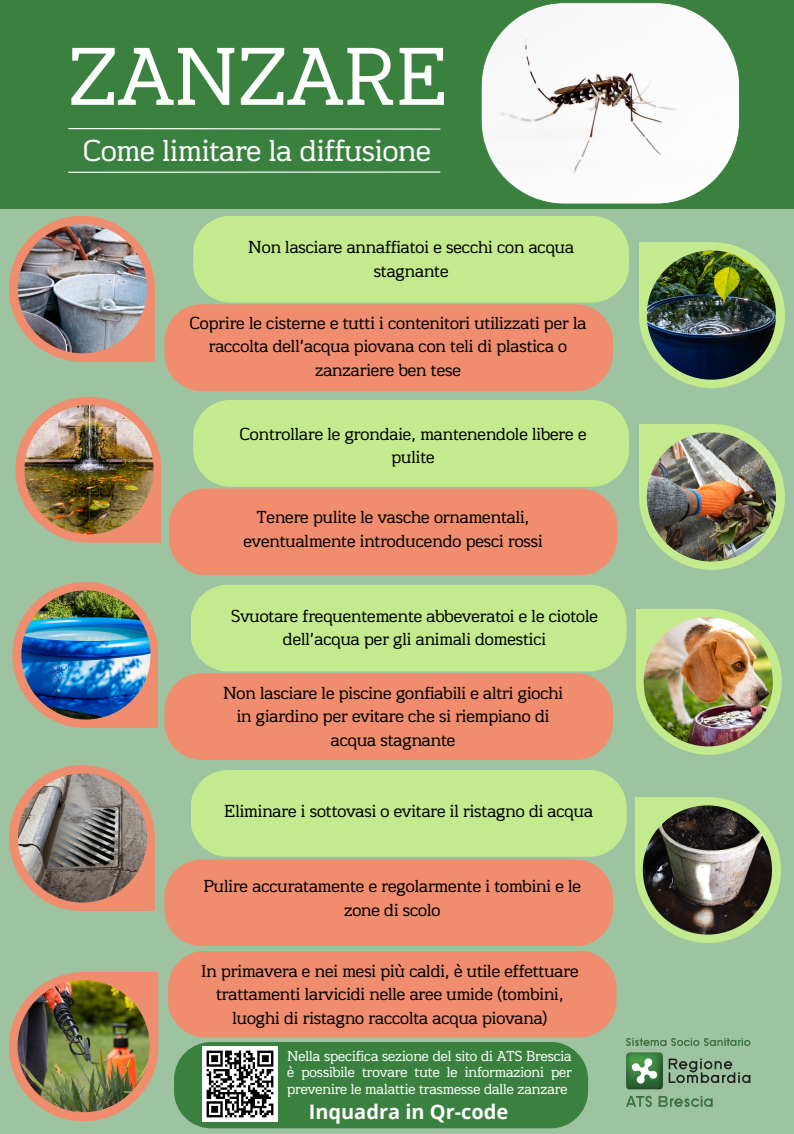
<style>
.page{position:relative;width:794px;height:1134px;background:#9ec3a0}
.page>*{position:absolute;margin:0;border:0;box-sizing:border-box;transform-origin:0 0}
.t1{font:79.08px "RTL Jannah Regular";color:#fefefe}
.t2{font:29.28px "RTL Jannah Regular";color:#fefefe}
.t3{font:700 20px "Open Sans";color:#fefefe}
.t4{font:16.8px/23.4px "RTL Jannah Regular";color:#000;text-align:center}
.t5{font:14px/16.8px "RTL Jannah Regular";color:#fefefe;text-align:justify}
</style>
<div class="page">
<img style="left:626px;top:1038px;width:125px;height:69px">
<div style="left:0;top:0;width:794px;height:209px;background:#3a813f"></div>
<svg style="left:68px;top:171px;width:373px;height:2px"></svg>
<svg style="left:68px;top:128px;width:373px;height:2px"></svg>
<svg style="left:639px;top:242px;width:146px;height:146px"></svg>
<img style="left:647px;top:250px;width:129px;height:130px">
<svg style="left:481px;top:3px;width:259px;height:201px;background:#dce4db"></svg>
<svg style="left:9px;top:216px;width:146px;height:146px"></svg>
<img style="left:18px;top:224px;width:129px;height:129px;border-radius:50%">
<svg style="left:639px;top:424px;width:146px;height:146px"></svg>
<img style="left:647px;top:432px;width:129px;height:130px">
<svg style="left:15px;top:397px;width:146px;height:146px"></svg>
<img style="left:24px;top:405px;width:130px;height:129px;border-radius:50%">
<svg style="left:636px;top:609px;width:146px;height:146px"></svg>
<img style="left:643px;top:617px;width:130px;height:129px">
<svg style="left:12px;top:582px;width:146px;height:146px"></svg>
<img style="left:21px;top:590px;width:130px;height:130px;border-radius:50%">
<svg style="left:9px;top:765px;width:146px;height:146px"></svg>
<img style="left:18px;top:773px;width:129px;height:130px;border-radius:50%">
<svg style="left:635px;top:797px;width:146px;height:146px"></svg>
<img style="left:643px;top:805px;width:129px;height:130px">
<div style="left:164px;top:304px;width:449px;height:87px;background:#ef8d6e;border-radius:37px"></div>
<div style="left:169px;top:489px;width:448px;height:86px;background:#ef8d6e;border-radius:37px"></div>
<div style="left:164px;top:673px;width:449px;height:87px;background:#ef8d6e;border-radius:37px"></div>
<div style="left:164px;top:860px;width:449px;height:86px;background:#ef8d6e;border-radius:37px"></div>
<div style="left:174px;top:1042px;width:414px;height:86px;background:#3a813f;border-radius:37px"></div>
<div style="left:193px;top:216px;width:436px;height:87px;background:#c3eb8e;border-radius:37px"></div>
<div style="left:193px;top:400px;width:436px;height:87px;background:#c3eb8e;border-radius:37px"></div>
<div style="left:191px;top:770px;width:435px;height:87px;background:#c3eb8e;border-radius:37px"></div>
<div style="left:191px;top:585px;width:435px;height:86px;background:#c3eb8e;border-radius:37px"></div>
<svg style="left:9px;top:972px;width:149px;height:149px"></svg>
<img style="left:18px;top:980px;width:132px;height:132px">
<div style="left:168px;top:951px;width:448px;height:86px;background:#ef8d6e;border-radius:37px"></div>
<img style="left:202px;top:1046px;width:75px;height:75px">
<h4 class="t1" style="left:68px;top:26px;width:381px">ZANZARE</h4>
<h4 class="t2" style="left:83px;top:131px;width:349px">Come limitare la diffusione</h4>
<p class="t4" style="left:248px;top:236px;width:327px">Non lasciare annaffiatoi e secchi con acqua stagnante</p>
<p class="t4" style="left:189px;top:311px;width:398px">Coprire le cisterne e tutti i contenitori utilizzati per la raccolta dell’acqua piovana con teli di plastica o zanzariere ben tese</p>
<h4 class="t4" style="left:239px;top:422px;width:348px">Controllare le grondaie, mantenendole libere e pulite</h4>
<h4 class="t4" style="left:243px;top:506px;width:301px">Tenere pulite le vasche ornamentali, eventualmente introducendo pesci rossi</h4>
<h4 class="t4" style="left:231px;top:604px;width:368px">Svuotare frequentemente abbeveratoi e le ciotole dell’acqua per gli animali domestici</h4>
<p class="t4" style="left:223px;top:681px;width:341px">Non lasciare le piscine gonfiabili e altri giochi in giardino per evitare che si riempiano di acqua stagnante</p>
<p class="t4" style="left:224px;top:800px;width:370px">Eliminare i sottovasi o evitare il ristagno di acqua</p>
<p class="t4" style="left:203px;top:875px;width:379px">Pulire accuratamente e regolarmente i tombini e le zone di scolo</p>
<p class="t4" style="left:201px;top:959px;width:379px">In primavera e nei mesi più caldi, è utile effettuare trattamenti larvicidi nelle aree umide (tombini, luoghi di ristagno raccolta acqua piovana)</p>
<h3 class="t5" style="left:287px;top:1047px;width:286px">Nella specifica sezione del sito di ATS Brescia è possibile trovare tute le informazioni per prevenire le malattie trasmesse dalle zanzare</h3>
<p class="t3" style="left:309px;top:1098px;width:201px">Inquadra in Qr-code</p>
</div>
